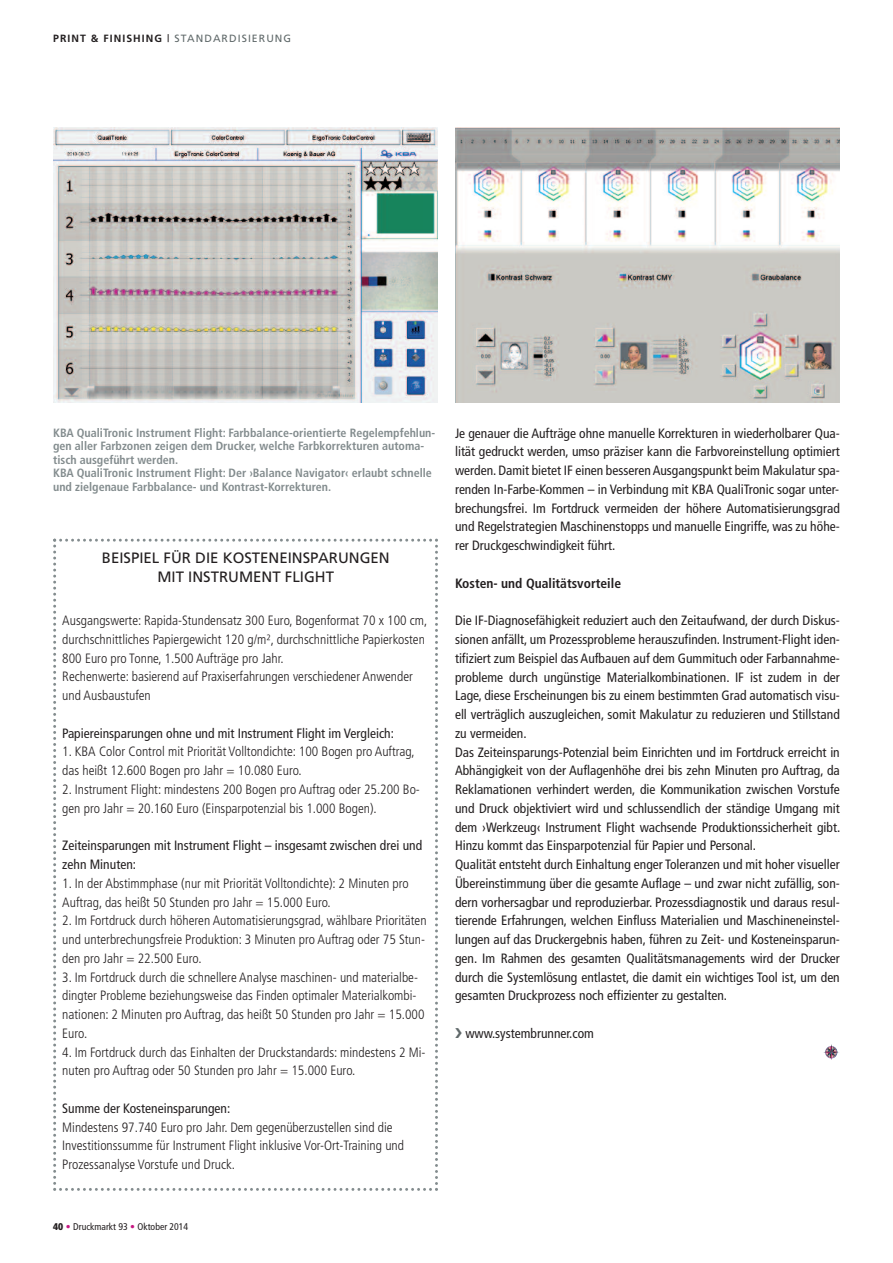
<style>
.page{position:relative;width:893px;height:1263px;background:#fff}
.page>*{position:absolute;margin:0;border:0;box-sizing:border-box;transform-origin:0 0}
.t1{font:15px/18.8px "Frutiger";color:#231f20;text-align:center}
.t2{font:condensed 13.5px/18.8px "Frutiger";color:#231f20}
.t3{font:300 condensed 13.5px/18.8px "Frutiger";color:#231f20}
.t4{font:700 condensed 13.5px "Frutiger";color:#231f20}
.t5{font:700 condensed 12px/13.5px "Frutiger";color:#838c8e}
.t6{font:10.5px "Frutiger";letter-spacing:.1em;color:#60696a}
.t7{font:condensed 9.75px "Frutiger";color:#231f20}
.s1{font-weight:700;color:#231f20}
.s2{color:#231f20}
.s3{font-weight:900}
.s4{font-weight:700;color:#c61882}
.s5{color:#c61882}
</style>
<div class="page">
<img style="left:53px;top:128px;width:385px;height:275px">
<img style="left:455px;top:128px;width:385px;height:275px">
<svg style="left:53px;top:539px;width:385px;height:652px"></svg>
<svg style="left:823px;top:1044px;width:13px;height:16px"></svg>
<svg style="left:832px;top:1046px;width:7px;height:10px"></svg>
<p class="t6" style="left:53px;top:34px;width:240px"><span class="s1">PRINT &amp; FINISHING</span> <span class="s2">|</span> STANDARDISIERUNG</p>
<p class="t5" style="left:53px;top:427px;width:384px">KBA QualiTronic Instrument Flight: Farbbalance-orientierte Regelempfehlun&shy;gen aller Farbzonen zeigen dem Drucker, welche Farbkorrekturen automa&shy;tisch ausgeführt werden.<br>KBA QualiTronic Instrument Flight: Der ›Balance Navigator‹ erlaubt schnelle und zielgenaue Farbbalance- und Kontrast-Korrekturen.</p>
<p class="t1" style="left:102px;top:550px;width:289px">BEISPIEL FÜR DIE KOSTENEINSPARUNGEN<br>MIT INSTRUMENT FLIGHT</p>
<p class="t3" style="left:62px;top:612px;width:367px">Ausgangswerte: Rapida-Stundensatz 300 Euro, Bogenformat 70 x 100 cm, durchschnittliches Papiergewicht 120 g/m², durchschnittliche Papierkosten 800 Euro pro Tonne, 1.500 Aufträge pro Jahr.<br>Rechenwerte: basierend auf Praxiserfahrungen verschiedener Anwender und Ausbaustufen</p>
<p class="t2" style="left:62px;top:725px;width:333px">Papiereinsparungen ohne und mit Instrument Flight im Vergleich:</p>
<p class="t3" style="left:62px;top:743px;width:354px">1. KBA Color Control mit Priorität Volltondichte: 100 Bogen pro Auftrag, das heißt 12.600 Bogen pro Jahr = 10.080 Euro.</p>
<p class="t3" style="left:62px;top:781px;width:359px">2. Instrument Flight: mindestens 200 Bogen pro Auftrag oder 25.200 Bo&shy;gen pro Jahr = 20.160 Euro (Einsparpotenzial bis 1.000 Bogen).</p>
<p class="t2" style="left:62px;top:837px;width:361px">Zeiteinsparungen mit Instrument Flight – insgesamt zwischen drei und zehn Minuten:</p>
<p class="t3" style="left:62px;top:875px;width:348px">1. In der Abstimmphase (nur mit Priorität Volltondichte): 2 Minuten pro<br>Auftrag, das heißt 50 Stunden pro Jahr = 15.000 Euro.</p>
<p class="t3" style="left:62px;top:912px;width:366px;text-align:justify">2. Im Fortdruck durch höheren Automatisierungsgrad, wählbare Prioritäten und unterbrechungsfreie Produktion: 3 Minuten pro Auftrag oder 75 Stun&shy;den pro Jahr = 22.500 Euro.</p>
<p class="t3" style="left:62px;top:968px;width:364px">3. Im Fortdruck durch die schnellere Analyse maschinen- und materialbe&shy;dingter Probleme beziehungsweise das Finden optimaler Materialkombi&shy;nationen: 2 Minuten pro Auftrag, das heißt 50 Stunden pro Jahr = 15.000<br>Euro.</p>
<p class="t3" style="left:62px;top:1043px;width:365px">4. Im Fortdruck durch das Einhalten der Druckstandards: mindestens 2 Mi&shy;nuten pro Auftrag oder 50 Stunden pro Jahr = 15.000 Euro.</p>
<p class="t2" style="left:62px;top:1100px;width:169px">Summe der Kosteneinsparungen:</p>
<p class="t3" style="left:62px;top:1118px;width:343px">Mindestens 97.740 Euro pro Jahr. Dem gegenüberzustellen sind die<br>Investitionssumme für Instrument Flight inklusive Vor-Ort-Training und<br>Prozessanalyse Vorstufe und Druck.</p>
<p class="t7" style="left:53px;top:1222px;width:137px"><span class="s3">40</span> <span class="s4">•</span> Druckmarkt 93 <span class="s5">•</span> Oktober 2014</p>
<p class="t2" style="left:455px;top:425px;width:386px;text-align:justify">Je genauer die Aufträge ohne manuelle Korrekturen in wiederholbarer Qua&shy;lität gedruckt werden, umso präziser kann die Farbvoreinstellung optimiert werden. Damit bietet IF einen besserenAusgangspunkt beim Makulatur spa&shy;renden In-Farbe-Kommen – in Verbindung mit KBA QualiTronic sogar unter&shy;brechungsfrei. Im Fortdruck vermeiden der höhere Automatisierungsgrad und Regelstrategien Maschinenstopps und manuelle Eingriffe, was zu höhe&shy;rer Druckgeschwindigkeit führt.</p>
<p class="t4" style="left:455px;top:578px;width:168px">Kosten- und Qualitätsvorteile</p>
<p class="t2" style="left:455px;top:612px;width:387px">Die IF-Diagnosefähigkeit reduziert auch den Zeitaufwand, der durch Diskus&shy;sionen anfällt, um Prozessprobleme herauszufinden. Instrument-Flight iden&shy;tifiziert zum Beispiel das Aufbauen auf dem Gummituch oder Farbannahme&shy;probleme durch ungünstige Materialkombinationen. IF ist zudem in der Lage, diese Erscheinungen bis zu einem bestimmten Grad automatisch visu&shy;ell verträglich auszugleichen, somit Makulatur zu reduzieren und Stillstand zu vermeiden.<br>Das Zeiteinsparungs-Potenzial beim Einrichten und im Fortdruck erreicht in Abhängigkeit von der Auflagenhöhe drei bis zehn Minuten pro Auftrag, da Reklamationen verhindert werden, die Kommunikation zwischen Vorstufe und Druck objektiviert wird und schlussendlich der ständige Umgang mit dem ›Werkzeug‹ Instrument Flight wachsende Produktionssicherheit gibt.<br>Hinzu kommt das Einsparpotenzial für Papier und Personal.<br>Qualität entsteht durch Einhaltung enger Toleranzen und mit hoher visueller Übereinstimmung über die gesamte Auflage – und zwar nicht zufällig, son&shy;dern vorhersagbar und reproduzierbar. Prozessdiagnostik und daraus resul&shy;tierende Erfahrungen, welchen Einfluss Materialien und Maschineneinstel&shy;lungen auf das Druckergebnis haben, führen zu Zeit- und Kosteneinsparun&shy;gen. Im Rahmen des gesamten Qualitätsmanagements wird der Drucker durch die Systemlösung entlastet, die damit ein wichtiges Tool ist, um den gesamten Druckprozess noch effizienter zu gestalten.</p>
<p class="t2" style="left:465px;top:1025px;width:130px">www.systembrunner.com</p>
</div>
